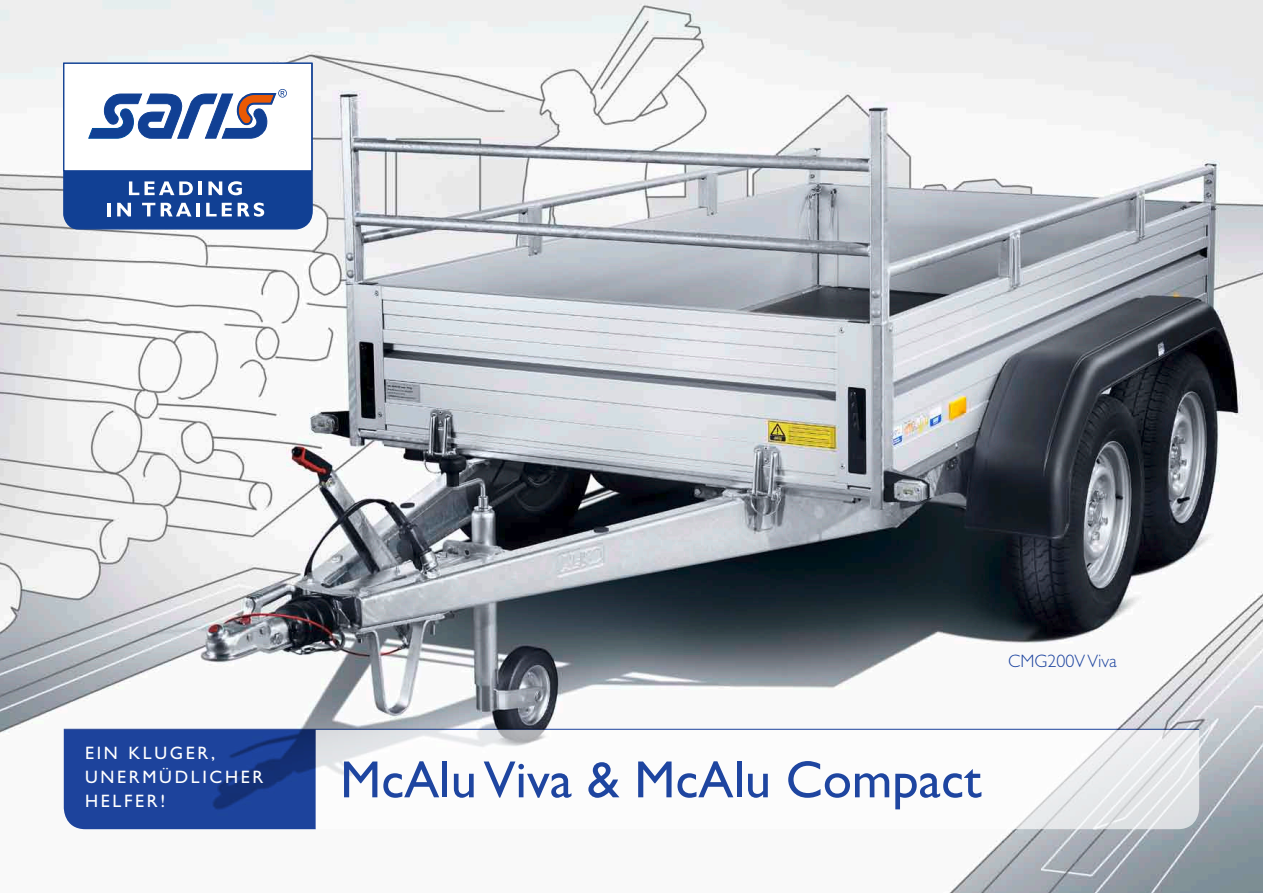
<style>
.page{position:relative;width:1263px;height:893px;background:#fff}
.page>*{position:absolute;margin:0;border:0;box-sizing:border-box;transform-origin:0 0}
.t1{font:52.5px "Gill Sans Std";color:#1e45a0}
.t2{font:18px/24px "Gill Sans Std";letter-spacing:.15em;color:#fff}
.t3{font:300 18px "Gill Sans Std";color:#1e45a0}
</style>
<div class="page">
<img style="left:0;top:0;width:1263px;height:893px">
<svg style="left:64px;top:730px;width:252px;height:99px"></svg>
<svg style="left:316px;top:730px;width:883px;height:99px"></svg>
<hr style="left:64px;top:729px;width:1135px;height:1px;background:#1e45a0">
<svg style="left:63px;top:62px;width:250px;height:168px"></svg>
<p class="t2" style="left:85px;top:741px;width:180px">EIN KLUGER,<br>UNERMÜDLICHER<br>H ELFER!</p>
<p class="t3" style="left:1008px;top:651px;width:110px">CMG200V Viva</p>
<h1 class="t1" style="left:340px;top:749px;width:643px">MCALU VIVA &amp; MCALU COMPACT</h1>
</div>
